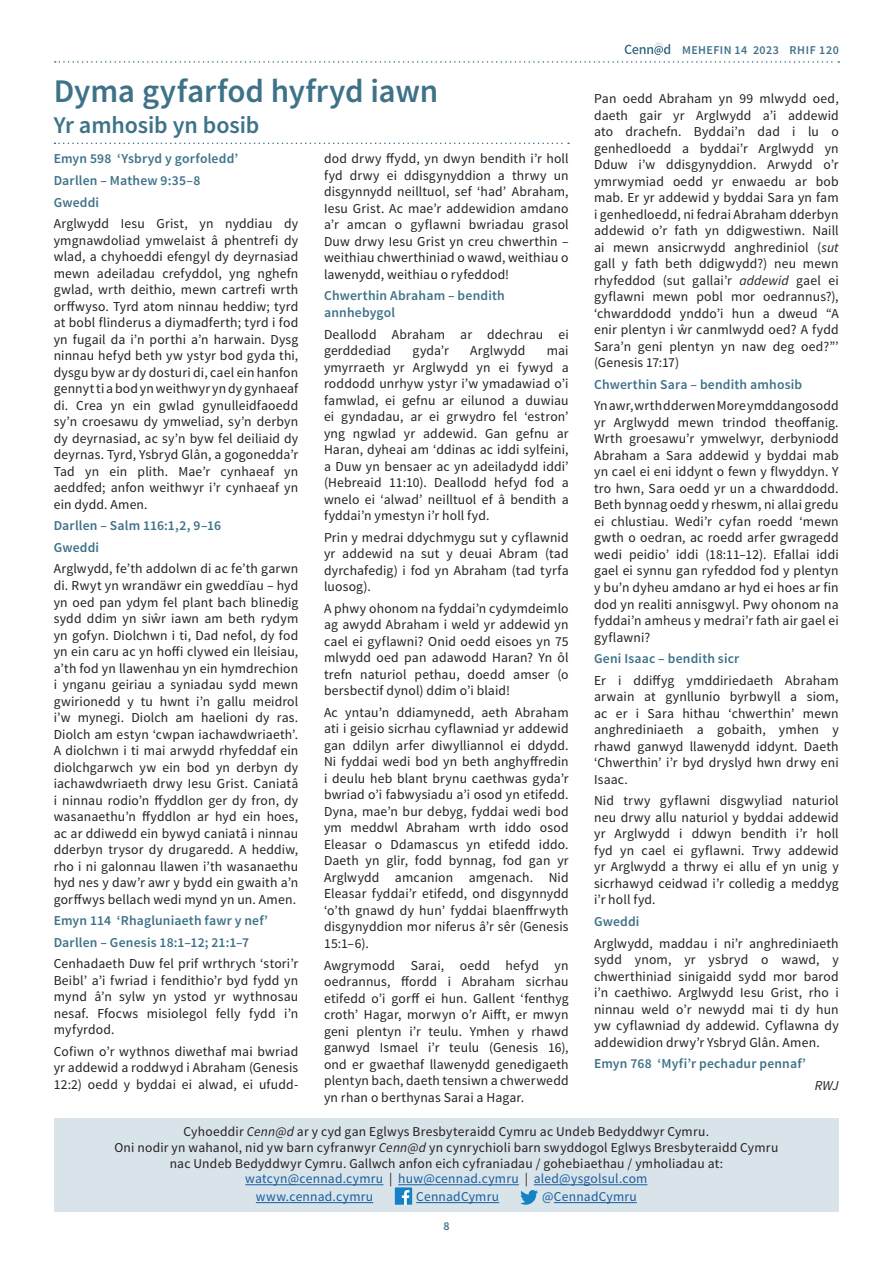
<style>
.page{position:relative;width:893px;height:1263px;background:#fff}
.page>*{position:absolute;margin:0;border:0;box-sizing:border-box;transform-origin:0 0}
.t1{font:600 33px "Source Sans Pro";letter-spacing:-.005em;color:#3e7289}
.BODY_-_CENN_D{font:600 24px "Source Sans Pro";letter-spacing:-.005em;color:#3e7289}
.BODY_-_CENN_D-2{font:13.65px/16.5px "Source Sans Pro";letter-spacing:.01em;color:#231f20;text-align:justify}
.HEADER_2_-_BLUE_-_C{font:600 13.65px/16.5px "Source Sans Pro";letter-spacing:.015em;color:#3e7289}
.BODY_-_CENN_D-3{font:600 13.65px "Source Sans Pro";letter-spacing:.015em;color:#3e7289}
.SIGNATURE_-_ITALIC{font:italic 13.65px "Source Sans Pro";color:#231f20}
.t2{font:13.5px/15.8px "Source Sans Pro";letter-spacing:.015em;color:#231f20;text-align:center}
.t3{font:13.5px "Source Sans Pro";letter-spacing:.015em;color:#175d9e}
.t4{font:600 12px "Source Sans Pro";letter-spacing:.04em;color:#3e7289}
.s1{font-style:italic}
.s2{color:#231f20}
</style>
<div class="page">
<svg style="left:625px;top:42px;width:45px;height:13px"></svg>
<svg style="left:55px;top:61px;width:784px;height:2px"></svg>
<svg style="left:54px;top:143px;width:515px;height:1px"></svg>
<div style="left:54px;top:1118px;width:785px;height:94px;background:#d8e3ea"></div>
<hr style="left:245px;top:1184px;width:138px;height:1px;background:#175d9e">
<hr style="left:398px;top:1184px;width:121px;height:1px;background:#175d9e">
<hr style="left:534px;top:1184px;width:113px;height:1px;background:#175d9e">
<hr style="left:256px;top:1202px;width:117px;height:1px;background:#175d9e">
<hr style="left:416px;top:1202px;width:83px;height:1px;background:#175d9e">
<hr style="left:554px;top:1202px;width:83px;height:1px;background:#175d9e">
<svg style="left:395px;top:1187px;width:17px;height:18px"></svg>
<svg style="left:520px;top:1190px;width:18px;height:15px"></svg>
<p class="t4" style="left:682px;top:42px;width:158px">MEHEFIN 14 2023 RHIF 120</p>
<p class="t1" style="left:54px;top:70px;width:386px">Dyma gyfarfod hyfryd iawn</p>
<p class="BODY_-_CENN_D" style="left:54px;top:110px;width:207px">Yr amhosib yn bosib</p>
<p class="BODY_-_CENN_D-3" style="left:54px;top:150px;width:186px">Emyn 598 ‘Ysbryd y gorfoledd’</p>
<p class="HEADER_2_-_BLUE_-_C" style="left:54px;top:173px;width:148px">Darllen – Mathew 9:35–8</p>
<p class="HEADER_2_-_BLUE_-_C" style="left:54px;top:194px;width:47px">Gweddi</p>
<p class="BODY_-_CENN_D-2" style="left:54px;top:216px;width:246px">Arglwydd Iesu Grist, yn nyddiau dy ymgnawdoliad ymwelaist â phentrefi dy wlad, a chyhoeddi efengyl dy deyrnasiad mewn adeiladau crefyddol, yng nghefn gwlad, wrth deithio, mewn cartrefi wrth orffwyso. Tyrd atom ninnau heddiw; tyrd at bobl flinderus a diymadferth; tyrd i fod yn fugail da i’n porthi a’n harwain. Dysg ninnau hefyd beth yw ystyr bod gyda thi, dysgu byw ar dy dosturi di, cael ein hanfon gennyt ti a bod yn weithwyr yn dy gynhaeaf di. Crea yn ein gwlad gynulleidfaoedd sy’n croesawu dy ymweliad, sy’n derbyn dy deyrnasiad, ac sy’n byw fel deiliaid dy deyrnas. Tyrd, Ysbryd Glân, a gogonedda’r Tad yn ein plith. Mae’r cynhaeaf yn aeddfed; anfon weithwyr i’r cynhaeaf yn ein dydd. Amen.</p>
<p class="HEADER_2_-_BLUE_-_C" style="left:54px;top:518px;width:169px">Darllen – Salm 116:1,2, 9–16</p>
<p class="HEADER_2_-_BLUE_-_C" style="left:54px;top:539px;width:47px">Gweddi</p>
<p class="BODY_-_CENN_D-2" style="left:54px;top:561px;width:246px">Arglwydd, fe’th addolwn di ac fe’th garwn di. Rwyt yn wrandäwr ein gweddïau – hyd yn oed pan ydym fel plant bach blinedig sydd ddim yn siŵr iawn am beth rydym yn gofyn. Diolchwn i ti, Dad nefol, dy fod yn ein caru ac yn hoffi clywed ein lleisiau, a’th fod yn llawenhau yn ein hymdrechion i ynganu geiriau a syniadau sydd mewn gwirionedd y tu hwnt i’n gallu meidrol i’w mynegi. Diolch am haelioni dy ras.<br>Diolch am estyn ‘cwpan iachawdwriaeth’.<br>A diolchwn i ti mai arwydd rhyfeddaf ein diolchgarwch yw ein bod yn derbyn dy iachawdwriaeth drwy Iesu Grist. Caniatâ i ninnau rodio’n ffyddlon ger dy fron, dy wasanaethu’n ffyddlon ar hyd ein hoes, ac ar ddiwedd ein bywyd caniatâ i ninnau dderbyn trysor dy drugaredd. A heddiw, rho i ni galonnau llawen i’th wasanaethu hyd nes y daw’r awr y bydd ein gwaith a’n gorffwys bellach wedi mynd yn un. Amen.</p>
<p class="HEADER_2_-_BLUE_-_C" style="left:54px;top:913px;width:216px">Emyn 114 ‘Rhagluniaeth fawr y nef’</p>
<p class="HEADER_2_-_BLUE_-_C" style="left:54px;top:934px;width:197px">Darllen – Genesis 18:1–12; 21:1–7</p>
<p class="BODY_-_CENN_D-2" style="left:54px;top:956px;width:246px">Cenhadaeth Duw fel prif wrthrych ‘stori’r Beibl’ a’i fwriad i fendithio’r byd fydd yn mynd â’n sylw yn ystod yr wythnosau nesaf. Ffocws misiolegol felly fydd i’n myfyrdod.</p>
<p class="BODY_-_CENN_D-2" style="left:54px;top:1043px;width:246px">Cofiwn o’r wythnos diwethaf mai bwriad yr addewid a roddwyd i Abraham (Genesis 12:2) oedd y byddai ei alwad, ei ufudd-</p>
<p class="BODY_-_CENN_D-2" style="left:594px;top:91px;width:246px">Pan oedd Abraham yn 99 mlwydd oed, daeth gair yr Arglwydd a’i addewid ato drachefn. Byddai’n dad i lu o genhedloedd a byddai’r Arglwydd yn Dduw i’w ddisgynyddion. Arwydd o’r ymrwymiad oedd yr enwaedu ar bob mab. Er yr addewid y byddai Sara yn fam i genhedloedd, ni fedrai Abraham dderbyn addewid o’r fath yn ddigwestiwn. Naill ai mewn ansicrwydd anghrediniol (<span class="s1">sut </span>gall y fath beth ddigwydd?) neu mewn rhyfeddod (sut gallai’r <span class="s1">addewid</span> gael ei gyflawni mewn pobl mor oedrannus?), ‘chwarddodd ynddo’i hun a dweud “A enir plentyn i ŵr canmlwydd oed? A fydd Sara’n geni plentyn yn naw deg oed?”’ (Genesis 17:17)</p>
<p class="HEADER_2_-_BLUE_-_C" style="left:594px;top:376px;width:210px">Chwerthin Sara – bendith amhosib</p>
<p class="BODY_-_CENN_D-2" style="left:594px;top:398px;width:246px">Yn awr, wrth dderwen More ymddangosodd yr Arglwydd mewn trindod theoffanig.<br>Wrth groesawu’r ymwelwyr, derbyniodd Abraham a Sara addewid y byddai mab yn cael ei eni iddynt o fewn y flwyddyn. Y tro hwn, Sara oedd yr un a chwarddodd.<br>Beth bynnag oedd y rheswm, ni allai gredu ei chlustiau. Wedi’r cyfan roedd ‘mewn gwth o oedran, ac roedd arfer gwragedd wedi peidio’ iddi (18:11–12). Efallai iddi gael ei synnu gan ryfeddod fod y plentyn y bu’n dyheu amdano ar hyd ei hoes ar fin dod yn realiti annisgwyl. Pwy ohonom na fyddai’n amheus y medrai’r fath air gael ei gyflawni?</p>
<p class="HEADER_2_-_BLUE_-_C" style="left:594px;top:651px;width:147px">Geni Isaac – bendith sicr</p>
<p class="BODY_-_CENN_D-2" style="left:594px;top:672px;width:246px">Er i ddiffyg ymddiriedaeth Abraham arwain at gynllunio byrbwyll a siom, ac er i Sara hithau ‘chwerthin’ mewn anghrediniaeth a gobaith, ymhen y rhawd ganwyd llawenydd iddynt. Daeth ‘Chwerthin’ i’r byd dryslyd hwn drwy eni Isaac.</p>
<p class="BODY_-_CENN_D-2" style="left:594px;top:793px;width:246px">Nid trwy gyflawni disgwyliad naturiol neu drwy allu naturiol y byddai addewid yr Arglwydd i ddwyn bendith i’r holl fyd yn cael ei gyflawni. Trwy addewid yr Arglwydd a thrwy ei allu ef yn unig y sicrhawyd ceidwad i’r colledig a meddyg i’r holl fyd.</p>
<p class="HEADER_2_-_BLUE_-_C" style="left:594px;top:913px;width:47px">Gweddi</p>
<p class="BODY_-_CENN_D-2" style="left:594px;top:935px;width:246px">Arglwydd, maddau i ni’r anghrediniaeth sydd ynom, yr ysbryd o wawd, y chwerthiniad sinigaidd sydd mor barod i’n caethiwo. Arglwydd Iesu Grist, rho i ninnau weld o’r newydd mai ti dy hun yw cyflawniad dy addewid. Cyflawna dy addewidion drwy’r Ysbryd Glân. Amen.</p>
<p class="HEADER_2_-_BLUE_-_C" style="left:594px;top:1056px;width:213px">Emyn 768 ‘Myfi’r pechadur pennaf’</p>
<p class="SIGNATURE_-_ITALIC" style="left:815px;top:1077px;width:26px">RWJ</p>
<p class="t2" style="left:184px;top:1124px;width:527px">Cyhoeddir <span class="s1">Cenn@d</span> ar y cyd gan Eglwys Bresbyteraidd Cymru ac Undeb Bedyddwyr Cymru.</p>
<p class="t2" style="left:114px;top:1140px;width:665px">Oni nodir yn wahanol, nid yw barn cyfranwyr <span class="s1">Cenn@d</span> yn cynrychioli barn swyddogol Eglwys Bresbyteraidd Cymru nac Undeb Bedyddwyr Cymru. Gallwch anfon eich cyfraniadau / gohebiaethau / ymholiadau at:</p>
<p class="t3" style="left:245px;top:1170px;width:404px">watcyn@cennad.cymru <span class="s2">|</span> huw@cennad.cymru <span class="s2">|</span> aled@ysgolsul.com</p>
<p class="t3" style="left:256px;top:1188px;width:119px">www.cennad.cymru</p>
<p class="t3" style="left:416px;top:1188px;width:84px">CennadCymru</p>
<p class="t3" style="left:542px;top:1188px;width:96px">@CennadCymru</p>
<p class="BODY_-_CENN_D-2" style="left:324px;top:151px;width:246px">dod drwy ffydd, yn dwyn bendith i’r holl fyd drwy ei ddisgynyddion a thrwy un disgynnydd neilltuol, sef ‘had’ Abraham, Iesu Grist. Ac mae’r addewidion amdano a’r amcan o gyflawni bwriadau grasol Duw drwy Iesu Grist yn creu chwerthin – weithiau chwerthiniad o wawd, weithiau o lawenydd, weithiau o ryfeddod!</p>
<p class="HEADER_2_-_BLUE_-_C" style="left:324px;top:288px;width:182px">Chwerthin Abraham – bendith annhebygol</p>
<p class="BODY_-_CENN_D-2" style="left:324px;top:326px;width:246px">Deallodd Abraham ar ddechrau ei gerddediad</p>
<p class="BODY_-_CENN_D-2" style="left:412px;top:342px;width:38px">gyda’r</p>
<p class="BODY_-_CENN_D-2" style="left:470px;top:342px;width:57px">Arglwydd</p>
<p class="BODY_-_CENN_D-2" style="left:324px;top:342px;width:246px;text-indent:223px">mai ymyrraeth yr Arglwydd yn ei fywyd a roddodd unrhyw ystyr i’w ymadawiad o’i famwlad, ei gefnu ar eilunod a duwiau ei gyndadau, ar ei grwydro fel ‘estron’ yng ngwlad yr addewid. Gan gefnu ar Haran, dyheai am ‘ddinas ac iddi sylfeini, a Duw yn bensaer ac yn adeiladydd iddi’ (Hebreaid 11:10). Deallodd hefyd fod a wnelo ei ‘alwad’ neilltuol ef â bendith a fyddai’n ymestyn i’r holl fyd.</p>
<p class="BODY_-_CENN_D-2" style="left:324px;top:529px;width:246px">Prin y medrai ddychmygu sut y cyflawnid yr addewid na sut y deuai Abram (tad dyrchafedig) i fod yn Abraham (tad tyrfa luosog).</p>
<p class="BODY_-_CENN_D-2" style="left:324px;top:600px;width:246px">A phwy ohonom na fyddai’n cydymdeimlo ag awydd Abraham i weld yr addewid yn cael ei gyflawni? Onid oedd eisoes yn 75 mlwydd oed pan adawodd Haran? Yn ôl trefn naturiol pethau, doedd amser (o bersbectif dynol) ddim o’i blaid!</p>
<p class="BODY_-_CENN_D-2" style="left:324px;top:704px;width:246px">Ac yntau’n ddiamynedd, aeth Abraham ati i geisio sicrhau cyflawniad yr addewid gan ddilyn arfer diwylliannol ei ddydd.<br>Ni fyddai wedi bod yn beth anghyffredin i deulu heb blant brynu caethwas gyda’r bwriad o’i fabwysiadu a’i osod yn etifedd.<br>Dyna, mae’n bur debyg, fyddai wedi bod ym meddwl Abraham wrth iddo osod Eleasar o Ddamascus yn etifedd iddo.<br>Daeth yn glir, fodd bynnag, fod gan yr Arglwydd amcanion amgenach. Nid Eleasar fyddai’r etifedd, ond disgynnydd ‘o’th gnawd dy hun’ fyddai blaenffrwyth disgynyddion mor niferus â’r sêr (Genesis 15:1–6).</p>
<p class="BODY_-_CENN_D-2" style="left:324px;top:957px;width:246px">Awgrymodd Sarai, oedd hefyd yn oedrannus, ffordd i Abraham sicrhau etifedd o’i gorff ei hun. Gallent ‘fenthyg croth’ Hagar, morwyn o’r Aifft, er mwyn geni plentyn i’r teulu. Ymhen y rhawd ganwyd Ismael i’r teulu (Genesis 16), ond er gwaethaf llawenydd genedigaeth plentyn bach, daeth tensiwn a chwerwedd yn rhan o berthynas Sarai a Hagar.</p>
<p class="t4" style="left:443px;top:1218px;width:8px">8</p>
</div>
